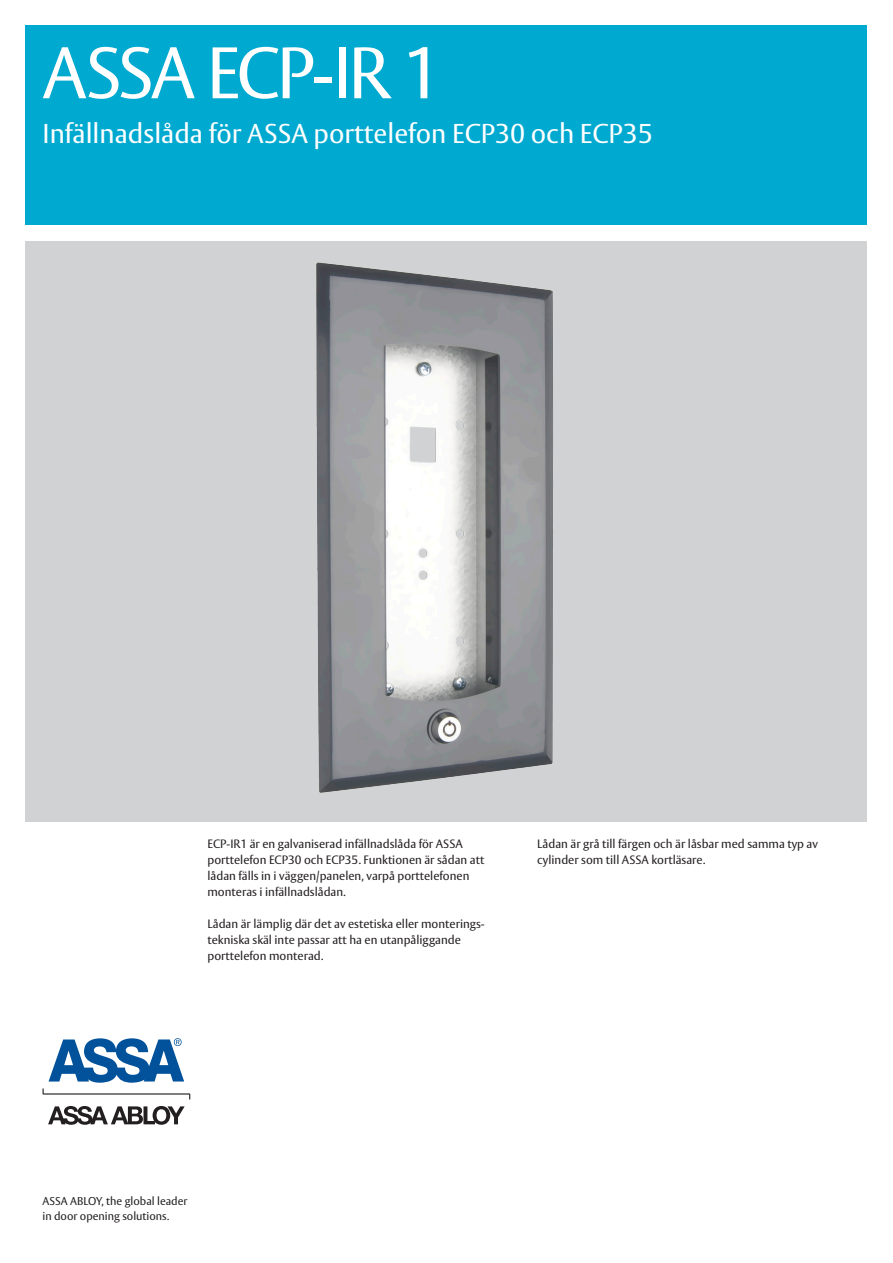
<style>
.page{position:relative;width:893px;height:1263px;background:#fff}
.page>*{position:absolute;margin:0;border:0;box-sizing:border-box;transform-origin:0 0}
.Huvudrubrik_framsida{font:72px "ASSA Vesta";letter-spacing:-.045em;color:#fff}
.Underrubrik_framsida{font:27px "ASSA Vesta";color:#fff}
.Brödtext{font:12px/15.8px "ASSA Vesta";color:#231f20}
.t1{font:11.25px/15px "ASSA Vesta";color:#231f20}
</style>
<div class="page">
<div style="left:26px;top:241px;width:841px;height:581px;background:#d1d2d4"></div>
<img style="left:316px;top:262px;width:238px;height:531px">
<div style="left:26px;top:26px;width:841px;height:199px;background:#00a9d0"></div>
<svg style="left:48px;top:1106px;width:137px;height:19px"></svg>
<svg style="left:43px;top:1038px;width:147px;height:61px"></svg>
<p class="Huvudrubrik_framsida" style="left:43px;top:30px;width:401px">ASSA ECP-IR 1</p>
<p class="Underrubrik_framsida" style="left:43px;top:117px;width:612px">Infällnadslåda för ASSA porttelefon ECP30 och ECP35</p>
<p class="Brödtext" style="left:207px;top:837px;width:278px">ECP-IR1 är en galvaniserad infällnadslåda för ASSA porttelefon ECP30 och ECP35. Funktionen är sådan att lådan fälls in i väggen/panelen, varpå porttelefonen monteras i infällnadslådan.</p>
<p class="Brödtext" style="left:207px;top:917px;width:279px">Lådan är lämplig där det av estetiska eller monterings&shy;tekniska skäl inte passar att ha en utanpåliggande porttelefon monterad.</p>
<p class="Brödtext" style="left:537px;top:837px;width:282px">Lådan är grå till färgen och är låsbar med samma typ av cylinder som till ASSA kortläsare.</p>
<p class="t1" style="left:43px;top:1194px;width:147px">ASSA ABLOY, the global leader in door opening solutions.</p>
</div>
